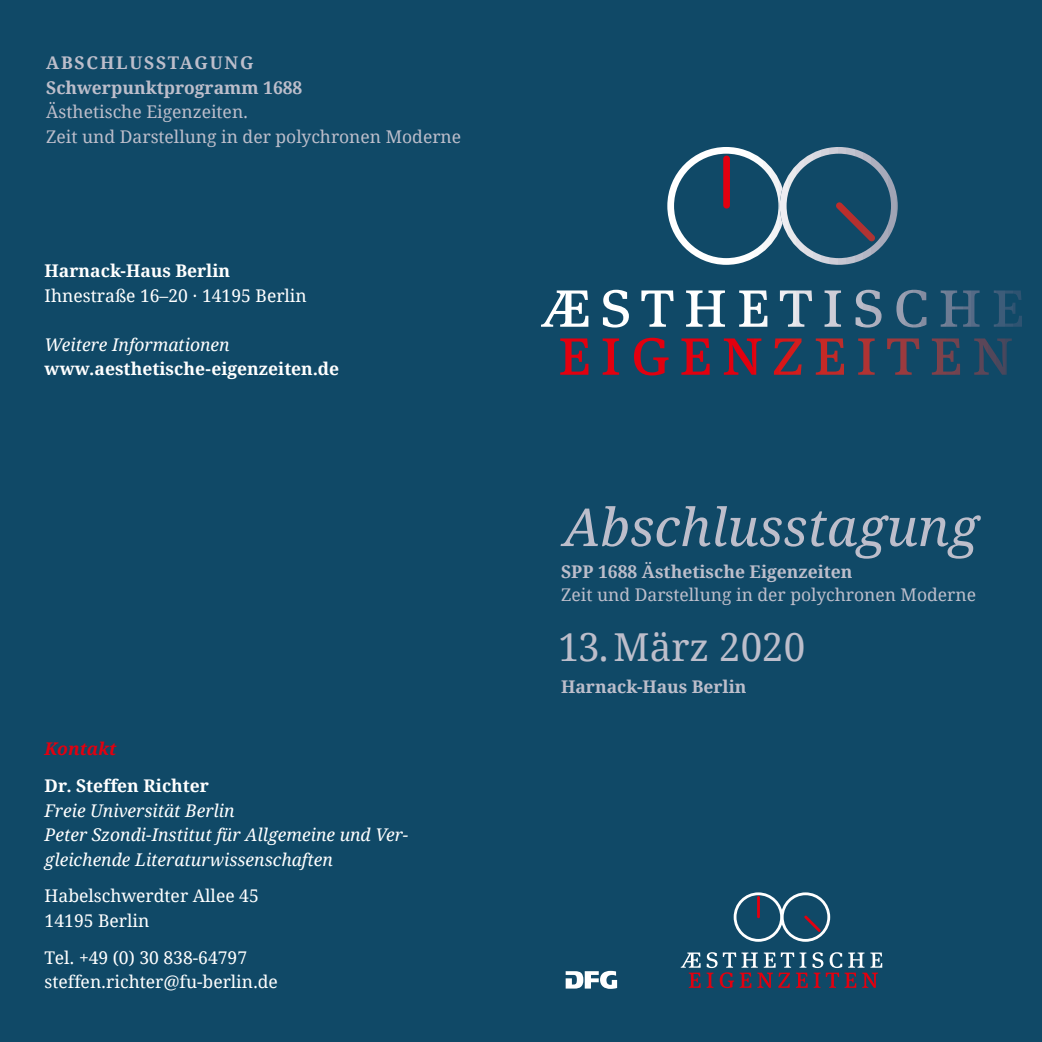
<style>
.page{position:relative;width:1042px;height:1042px;background:#104967}
.page>*{position:absolute;margin:0;border:0;box-sizing:border-box;transform-origin:0 0}
.t1{font:italic 52.5px "Droid Serif";color:#bdbecb}
.t2{font:38.5px "Droid Serif";color:#bdbecb}
.t3{font:italic 17.5px/24.5px "Droid Serif";color:#fff}
.t4{font:17.5px/24.5px "Droid Serif";color:#fff}
.t5{font:17.5px/24.5px "Droid Serif";color:#bdbecb}
.t6{font:700 17.5px/24.5px "Droid Serif";color:#bdbecb}
.t7{font:700 17.5px "Droid Serif";color:#fff}
.t8{font:italic 700 17.5px "Droid Serif";color:#e2000f}
</style>
<div class="page">
<svg style="left:681px;top:952px;width:201px;height:36px"></svg>
<svg style="left:733px;top:892px;width:97px;height:50px"></svg>
<svg style="left:566px;top:971px;width:51px;height:18px"></svg>
<svg style="left:560px;top:338px;width:452px;height:37px"></svg>
<svg style="left:603px;top:290px;width:419px;height:37px"></svg>
<svg style="left:667px;top:147px;width:231px;height:118px"></svg>
<p class="t6" style="left:46px;top:51px;width:258px">ABSCHLUSSTAGUNG<br>Schwerpunkt programm 1688</p>
<p class="t5" style="left:46px;top:100px;width:417px">Ästhetische Eigen zeiten.<br>Zeit und Darstellung in der poly chronen Moderne</p>
<p class="t7" style="left:45px;top:260px;width:187px">Harnack-Haus Berlin</p>
<p class="t4" style="left:45px;top:284px;width:264px">Ihnestraße 16–20 · 14195 Berlin</p>
<p class="t3" style="left:45px;top:333px;width:187px">Weitere Informationen</p>
<p class="t7" style="left:45px;top:358px;width:296px">www.aesthetische-eigenzeiten.de</p>
<p class="t8" style="left:45px;top:738px;width:73px">Kontakt</p>
<p class="t7" style="left:45px;top:775px;width:166px">Dr. Steffen Richter</p>
<p class="t3" style="left:45px;top:798px;width:365px">Freie Universität Berlin<br>Peter Szondi-Institut für Allgemeine und Ver&shy;gleichende Literaturwissenschaften</p>
<p class="t4" style="left:45px;top:884px;width:216px">Habelschwerdter Allee 45<br>14195 Berlin</p>
<p class="t4" style="left:45px;top:945px;width:235px">Tel. +49 (0) 30 838-64797 steffen.richter@fu-berlin.de</p>
<h1 class="t1" style="left:563px;top:495px;width:417px">Abschlusstagung</h1>
<p class="t6" style="left:561px;top:559px;width:293px">SPP 1688 Ästhetische Eigenzeiten</p>
<p class="t5" style="left:561px;top:583px;width:417px">Zeit und Darstellung in der polychronen Moderne</p>
<h2 class="t2" style="left:558px;top:623px;width:249px">13. März 2020</h2>
<p class="t6" style="left:561px;top:674px;width:187px">Harnack-Haus Berlin</p>
</div>
